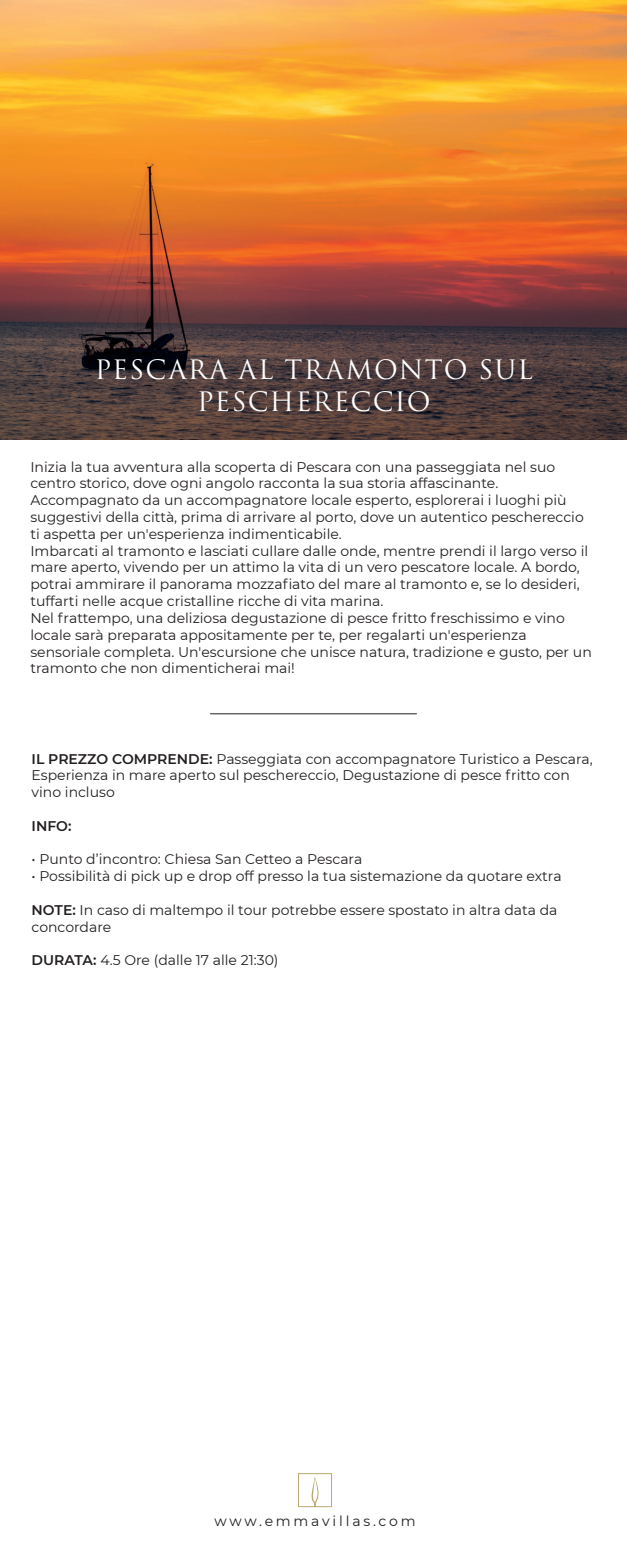
<style>
.page{position:relative;width:627px;height:1560px;background:#fff}
.page>*{position:absolute;margin:0;border:0;box-sizing:border-box;transform-origin:0 0}
.t1{font:26px/31.2px "Trajan Pro 3";letter-spacing:.05em;color:#fff;text-align:center}
.t2{font:14px/16.8px "Montserrat";color:#231f20}
.t3{font:14px "Montserrat";letter-spacing:.2em;color:#231f20}
.t4{font:600 14px "Montserrat";color:#231f20}
.s1{font-weight:600}
</style>
<div class="page">
<hr style="left:210px;top:713px;width:206px;height:1px;background:#231f20">
<svg style="left:298px;top:1473px;width:34px;height:33px"></svg>
<img style="left:0;top:0;width:626px;height:439px">
<h1 class="t1" style="left:95px;top:355px;width:439px">PESCARA AL TRAMONTO SUL<br>PESCHERECCIO</h1>
<p class="t2" style="left:30px;top:457px;width:562px">Inizia la tua avventura alla scoperta di Pescara con una passeggiata nel suo centro storico, dove ogni angolo racconta la sua storia affascinante.<br>Accompagnato da un accompagnatore locale esperto, esplorerai i luoghi più suggestivi della città, prima di arrivare al porto, dove un autentico peschereccio ti aspetta per un'esperienza indimenticabile.<br>Imbarcati al tramonto e lasciati cullare dalle onde, mentre prendi il largo verso il mare aperto, vivendo per un attimo la vita di un vero pescatore locale. A bordo, potrai ammirare il panorama mozzafiato del mare al tramonto e, se lo desideri, tuffarti nelle acque cristalline ricche di vita marina.<br>Nel frattempo, una deliziosa degustazione di pesce fritto freschissimo e vino locale sarà preparata appositamente per te, per regalarti un'esperienza sensoriale completa. Un'escursione che unisce natura, tradizione e gusto, per un tramonto che non dimenticherai mai!</p>
<p class="t2" style="left:32px;top:749px;width:562px"><span class="s1">IL PREZZO COMPRENDE:</span> Passeggiata con accompagnatore Turistico a Pescara,<br>Esperienza in mare aperto sul peschereccio, Degustazione di pesce fritto con vino incluso</p>
<p class="t4" style="left:32px;top:815px;width:41px">INFO:</p>
<p class="t2" style="left:32px;top:850px;width:332px">• Punto d’incontro: Chiesa San Cetteo a Pescara</p>
<p class="t2" style="left:32px;top:867px;width:531px">• Possibilità di pick up e drop off presso la tua sistemazione da quotare extra</p>
<p class="t2" style="left:32px;top:900px;width:527px"><span class="s1">NOTE:</span> In caso di maltempo il tour potrebbe essere spostato in altra data da concordare</p>
<p class="t2" style="left:32px;top:951px;width:248px"><span class="s1">DURATA:</span> 4.5 Ore (dalle 17 alle 21:30)</p>
<p class="t3" style="left:214px;top:1511px;width:203px">www.emmavillas.com</p>
</div>
